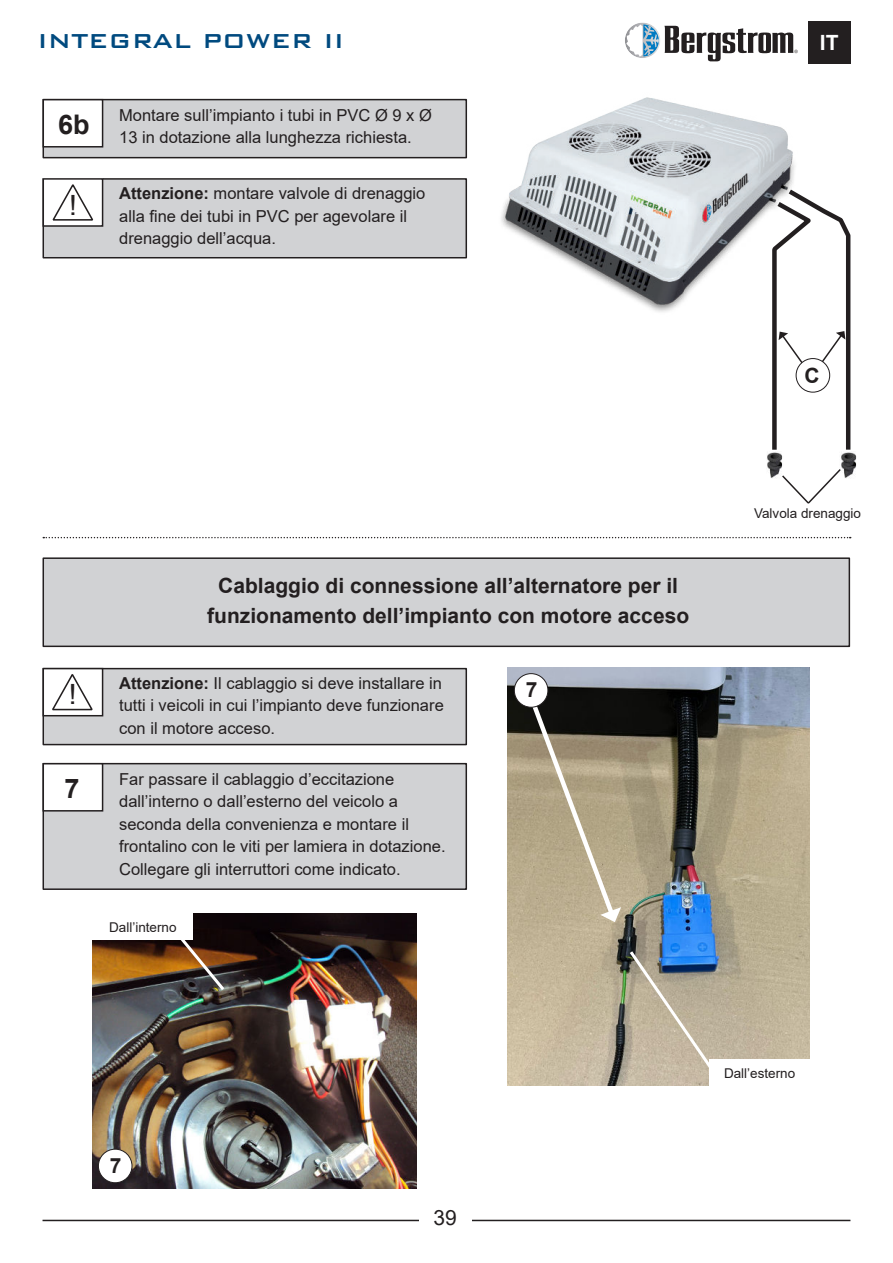
<style>
.page{position:relative;width:893px;height:1263px;background:#fff}
.page>*{position:absolute;margin:0;border:0;box-sizing:border-box;transform-origin:0 0}
.t1{font:27.9px "Arial";color:#231f20}
.t2{font:500 27px "Bank Gothic BT";color:#004a7f}
.t3{font:700 27px "Arial";color:#231f20}
.t4{font:700 21px/30px "Arial";color:#231f20;text-align:center}
.t5{font:21px "Arial";color:#231f20}
.t6{font:700 21px "Arial";color:#fff}
.t7{font:16.5px/22.5px "Arial";color:#231f20}
.t8{font:13.5px "Arial";color:#231f20}
.s1{font-weight:700}
</style>
<div class="page">
<svg style="left:625px;top:23px;width:35px;height:35px"></svg>
<svg style="left:626px;top:24px;width:172px;height:37px"></svg>
<hr style="left:43px;top:1220px;width:807px;height:1px;background:#231f20">
<div style="left:419px;top:1209px;width:52px;height:22px;background:#fff"></div>
<div style="left:808px;top:21px;width:42px;height:43px;background:#231f20"></div>
<img style="left:501px;top:97px;width:294px;height:215px">
<div style="left:43px;top:558px;width:806px;height:88px;background:#d1d2d4"></div>
<div style="left:43px;top:557px;width:807px;height:90px;border:2px solid #231f20"></div>
<div style="left:43px;top:179px;width:423px;height:79px;background:#d1d2d4"></div>
<div style="left:43px;top:178px;width:424px;height:80px;border:2px solid #231f20"></div>
<div style="left:43px;top:669px;width:423px;height:75px;background:#d1d2d4"></div>
<div style="left:43px;top:668px;width:424px;height:77px;border:2px solid #231f20"></div>
<div style="left:43px;top:179px;width:60px;height:47px;background:#fff"></div>
<div style="left:43px;top:178px;width:60px;height:49px;border:2px solid #231f20"></div>
<div style="left:43px;top:669px;width:60px;height:47px;background:#fff"></div>
<div style="left:43px;top:668px;width:60px;height:48px;border:2px solid #231f20"></div>
<div style="left:43px;top:100px;width:423px;height:58px;background:#d1d2d4"></div>
<div style="left:43px;top:99px;width:424px;height:59px;border:2px solid #231f20"></div>
<div style="left:43px;top:100px;width:60px;height:47px;background:#fff"></div>
<div style="left:43px;top:99px;width:60px;height:49px;border:2px solid #231f20"></div>
<svg style="left:43px;top:537px;width:808px;height:1px"></svg>
<div style="left:43px;top:764px;width:423px;height:125px;background:#d1d2d4"></div>
<div style="left:43px;top:763px;width:424px;height:127px;border:2px solid #231f20"></div>
<div style="left:43px;top:764px;width:60px;height:47px;background:#fff"></div>
<div style="left:43px;top:763px;width:60px;height:48px;border:2px solid #231f20"></div>
<svg style="left:52px;top:184px;width:42px;height:37px"></svg>
<svg style="left:52px;top:674px;width:41px;height:37px"></svg>
<img style="left:93px;top:913px;width:324px;height:275px">
<div style="left:98px;top:1149px;width:34px;height:34px;background:#fff;border-radius:50%"></div>
<div style="left:98px;top:1149px;width:34px;height:34px;border:1px solid #231f20;border-radius:50%"></div>
<svg style="left:768px;top:187px;width:83px;height:263px"></svg>
<div style="left:796px;top:359px;width:34px;height:33px;background:#fff;border-radius:50%"></div>
<div style="left:796px;top:358px;width:34px;height:35px;border:1px solid #231f20;border-radius:50%"></div>
<img style="left:841px;top:452px;width:16px;height:26px">
<img style="left:767px;top:452px;width:16px;height:26px">
<svg style="left:780px;top:467px;width:62px;height:37px"></svg>
<img style="left:507px;top:668px;width:302px;height:418px">
<svg style="left:523px;top:685px;width:98px;height:237px"></svg>
<div style="left:514px;top:674px;width:34px;height:33px;background:#fff;border-radius:50%"></div>
<div style="left:514px;top:673px;width:34px;height:35px;border:1px solid #231f20;border-radius:50%"></div>
<svg style="left:627px;top:948px;width:91px;height:128px"></svg>
<svg style="left:170px;top:926px;width:57px;height:67px"></svg>
<div style="left:709px;top:1059px;width:101px;height:27px;background:#fff"></div>
<div style="left:93px;top:913px;width:100px;height:27px;background:#fff"></div>
<h2 class="t2" style="left:38px;top:29px;width:308px">INTEGRAL POWER II</h2>
<p class="t6" style="left:820px;top:30px;width:20px">IT</p>
<h2 class="t3" style="left:58px;top:114px;width:33px">6b</h2>
<p class="t7" style="left:119px;top:104px;width:314px">Montare sull’impianto i tubi in PVC Ø 9 x Ø<br>13 in dotazione alla lunghezza richiesta.</p>
<h1 class="t1" style="left:69px;top:189px;width:9px">!</h1>
<p class="t7" style="left:119px;top:183px;width:308px"><span class="s1">Attenzione:</span> montare valvole di drenaggio alla fine dei tubi in PVC per agevolare il drenaggio dell’acqua.</p>
<h1 class="t1" style="left:69px;top:678px;width:9px">!</h1>
<p class="t4" style="left:207px;top:573px;width:483px">Cablaggio di connessione all’alternatore per il funzionamento dell’impianto con motore acceso</p>
<p class="t7" style="left:119px;top:673px;width:326px;text-align:justify"><span class="s1">Attenzione:</span> Il cablaggio si deve installare in tutti i veicoli in cui l’impianto deve funzionare con il motore acceso.</p>
<p class="t4" style="left:526px;top:677px;width:13px">7</p>
<h2 class="t3" style="left:64px;top:778px;width:17px">7</h2>
<p class="t7" style="left:119px;top:769px;width:328px">Far passare il cablaggio d’eccitazione dall’interno o dall’esterno del veicolo a seconda della convenienza e montare il frontalino con le viti per lamiera in dotazione.<br>Collegare gli interruttori come indicato.</p>
<p class="t8" style="left:109px;top:922px;width:69px">Dall’interno</p>
<p class="t4" style="left:804px;top:363px;width:17px">C</p>
<p class="t8" style="left:754px;top:504px;width:109px">Valvola drenaggio</p>
<p class="t4" style="left:110px;top:1152px;width:13px">7</p>
<p class="t5" style="left:433px;top:1209px;width:25px">39</p>
<p class="t8" style="left:724px;top:1067px;width:73px">Dall’esterno</p>
</div>
